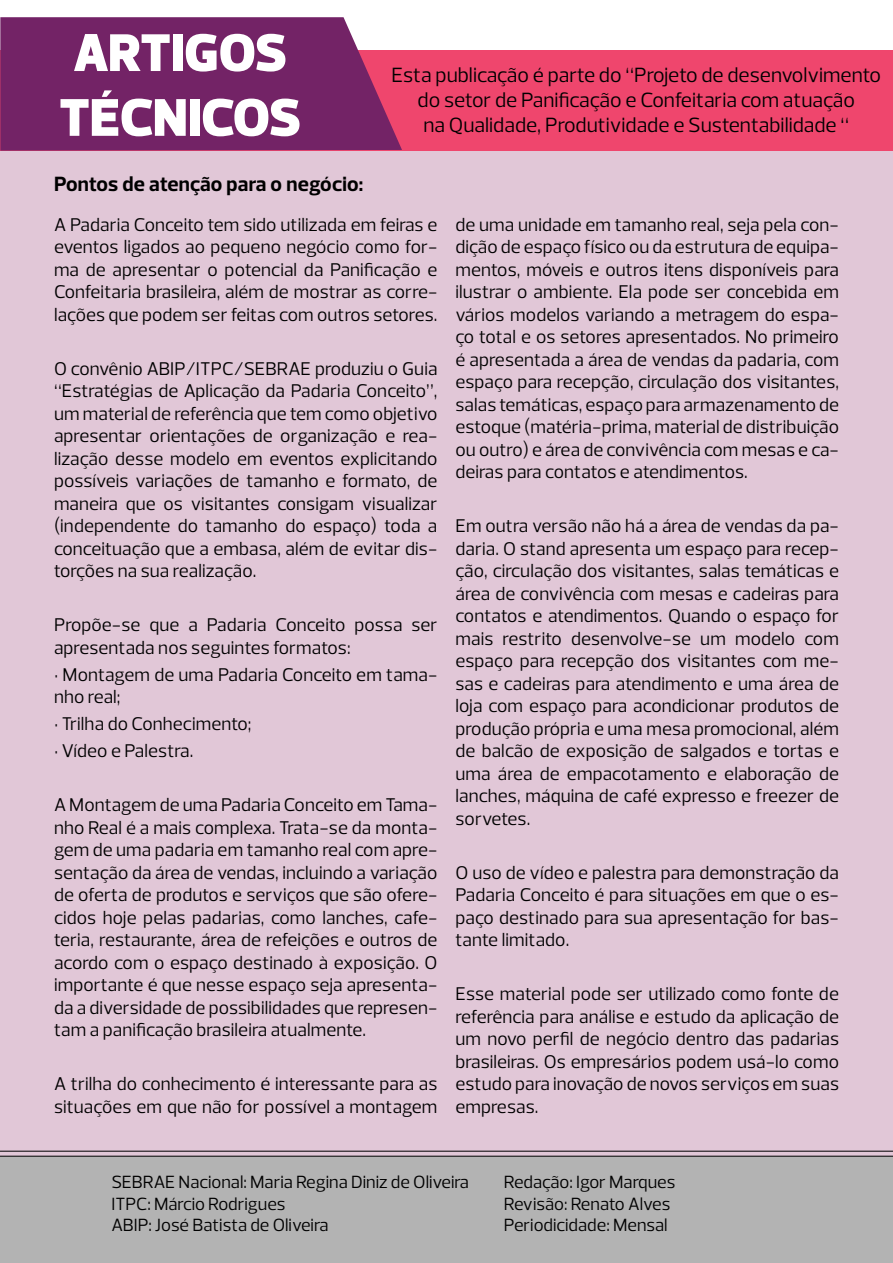
<style>
.page{position:relative;width:893px;height:1263px;background:#fff}
.page>*{position:absolute;margin:0;border:0;box-sizing:border-box;transform-origin:0 0}
.t1{font:900 54px/64.8px "Prelo";letter-spacing:-.01em;color:#fff}
.t2{font:21px/25.2px "Prelo";color:#000;text-align:center}
.t3{font:700 21px "Prelo";letter-spacing:.01em;color:#000}
.t4{font:18.75px/22.5px "Prelo";letter-spacing:.005em;color:#000;text-align:justify}
.t5{font:18px "Prelo";color:#000}
</style>
<div class="page">
<div style="left:0;top:50px;width:893px;height:101px;background:#ef466d"></div>
<svg style="left:0;top:17px;width:402px;height:134px;background:#7d2b6b"></svg>
<div style="left:0;top:151px;width:893px;height:1015px;background:#e1c7d7"></div>
<div style="left:0;top:1157px;width:893px;height:106px;background:#b3b3b3"></div>
<hr style="left:0;top:1151px;width:893px;height:1px;background:#000">
<hr style="left:0;top:1156px;width:893px;height:1px;background:#000">
<h1 class="t1" style="left:59px;top:21px;width:243px">ARTIGOS<br>TÉCNICOS</h1>
<p class="t2" style="left:391px;top:62px;width:491px">Esta publicação é parte do “Projeto de desenvolvimento do setor de Panificação e Confeitaria com atuação<br>na Qualidade, Produtividade e Sustentabilidade “</p>
<p class="t3" style="left:54px;top:171px;width:311px">Pontos de atenção para o negócio:</p>
<p class="t4" style="left:54px;top:213px;width:385px">A Padaria Conceito tem sido utilizada em feiras e eventos ligados ao pequeno negócio como for&shy;ma de apresentar o potencial da Panificação e Confeitaria brasileira, além de mostrar as corre&shy;lações que podem ser feitas com outros setores.</p>
<p class="t4" style="left:54px;top:357px;width:385px">O convênio ABIP/ITPC/SEBRAE produziu o Guia “Estratégias de Aplicação da Padaria Conceito”, um material de referência que tem como objetivo apresentar orientações de organização e rea&shy;lização desse modelo em eventos explicitando possíveis variações de tamanho e formato, de maneira que os visitantes consigam visualizar (independente do tamanho do espaço) toda a conceituação que a embasa, além de evitar dis&shy;torções na sua realização.</p>
<p class="t4" style="left:54px;top:614px;width:385px">Propõe-se que a Padaria Conceito possa ser apresentada nos seguintes formatos:</p>
<p class="t4" style="left:54px;top:663px;width:385px">• Montagem de uma Padaria Conceito em tama&shy;nho real;</p>
<p class="t4" style="left:54px;top:713px;width:199px">• Trilha do Conhecimento;</p>
<p class="t4" style="left:54px;top:740px;width:141px">• Vídeo e Palestra.</p>
<p class="t4" style="left:54px;top:794px;width:385px">A Montagem de uma Padaria Conceito em Tama&shy;nho Real é a mais complexa. Trata-se da monta&shy;gem de uma padaria em tamanho real com apre&shy;sentação da área de vendas, incluindo a variação de oferta de produtos e serviços que são ofere&shy;cidos hoje pelas padarias, como lanches, cafe&shy;teria, restaurante, área de refeições e outros de acordo com o espaço destinado à exposição. O importante é que nesse espaço seja apresenta&shy;da a diversidade de possibilidades que represen&shy;tam a panificação brasileira atualmente.</p>
<p class="t4" style="left:54px;top:1073px;width:385px">A trilha do conhecimento é interessante para as situações em que não for possível a montagem</p>
<p class="t4" style="left:455px;top:213px;width:385px">de uma unidade em tamanho real, seja pela con&shy;dição de espaço físico ou da estrutura de equipa&shy;mentos, móveis e outros itens disponíveis para ilustrar o ambiente. Ela pode ser concebida em vários modelos variando a metragem do espa&shy;ço total e os setores apresentados. No primeiro é apresentada a área de vendas da padaria, com espaço para recepção, circulação dos visitantes, salas temáticas, espaço para armazenamento de estoque (matéria-prima, material de distribuição ou outro) e área de convivência com mesas e ca&shy;deiras para contatos e atendimentos.</p>
<p class="t4" style="left:455px;top:515px;width:385px">Em outra versão não há a área de vendas da pa&shy;daria. O stand apresenta um espaço para recep&shy;ção, circulação dos visitantes, salas temáticas e área de convivência com mesas e cadeiras para contatos e atendimentos. Quando o espaço for mais restrito desenvolve-se um modelo com espaço para recepção dos visitantes com me&shy;sas e cadeiras para atendimento e uma área de loja com espaço para acondicionar produtos de produção própria e uma mesa promocional, além de balcão de exposição de salgados e tortas e uma área de empacotamento e elaboração de lanches, máquina de café expresso e freezer de sorvetes.</p>
<p class="t4" style="left:455px;top:861px;width:385px">O uso de vídeo e palestra para demonstração da Padaria Conceito é para situações em que o es&shy;paço destinado para sua apresentação for bas&shy;tante limitado.</p>
<p class="t4" style="left:455px;top:983px;width:385px">Esse material pode ser utilizado como fonte de referência para análise e estudo da aplicação de um novo perfil de negócio dentro das padarias brasileiras. Os empresários podem usá-lo como estudo para inovação de novos serviços em suas empresas.</p>
<p class="t5" style="left:111px;top:1171px;width:359px">SEBRAE Nacional: Maria Regina Diniz de Oliveira</p>
<p class="t5" style="left:111px;top:1192px;width:176px">ITPC: Márcio Rodrigues</p>
<p class="t5" style="left:111px;top:1214px;width:218px">ABIP: José Batista de Oliveira</p>
<p class="t5" style="left:504px;top:1171px;width:173px">Redação: Igor Marques</p>
<p class="t5" style="left:504px;top:1192px;width:168px">Revisão: Renato Alves</p>
<p class="t5" style="left:504px;top:1214px;width:165px">Periodicidade: Mensal</p>
</div>
